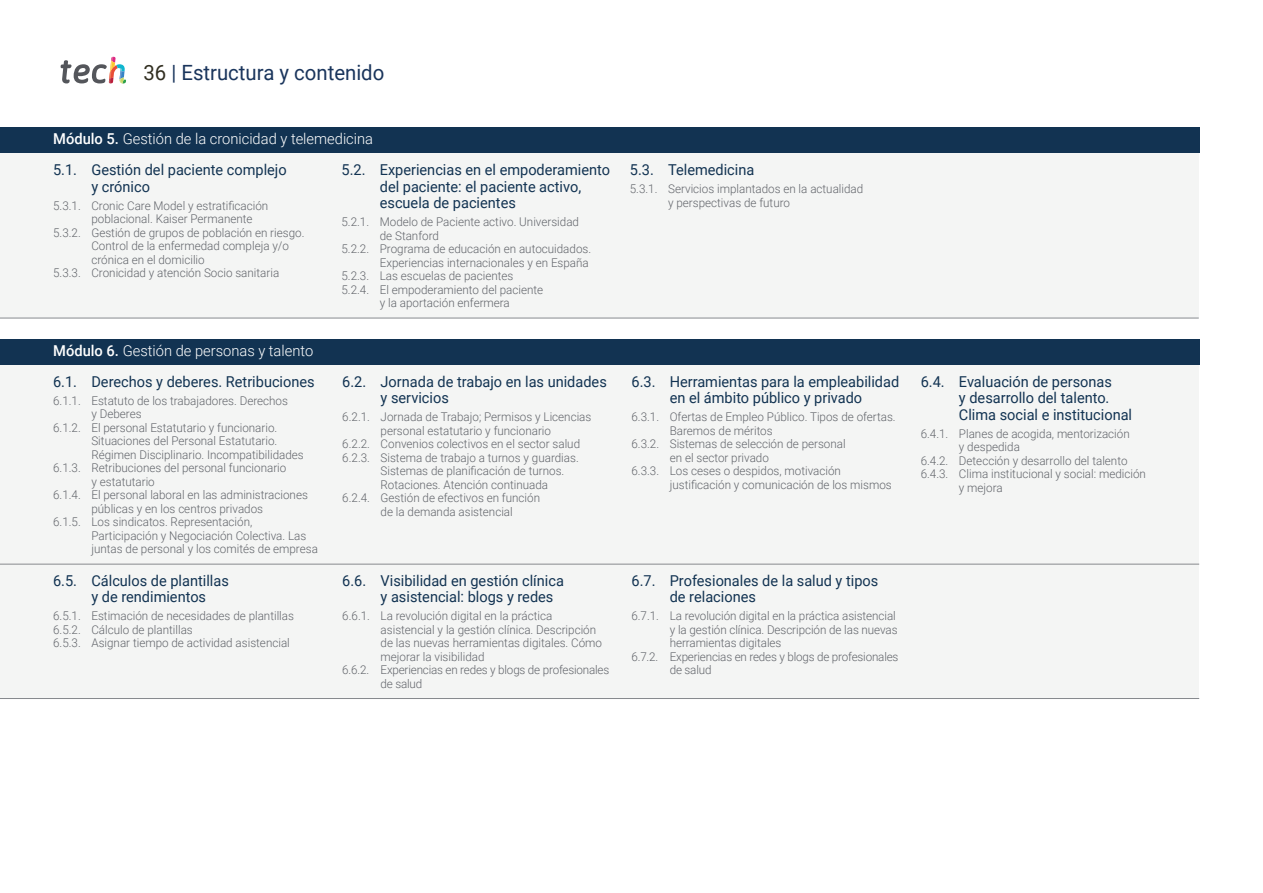
<style>
.page{position:relative;width:1263px;height:893px;background:#fff}
.page>*{position:absolute;margin:0;border:0;box-sizing:border-box;transform-origin:0 0}
.t1{font:21px "Roboto";color:#1a355c}
.t2{font:15px/16.5px "Roboto";color:#123352}
.t3{font:300 15px/31.2px "Roboto";color:#fff}
.t4{font:300 12px/13.5px "Roboto";color:#61646a}
.s1{color:#312e20}
.s2{font-weight:500}
.s3{font-weight:400;color:#123352}
.s4{font-weight:500;color:#fff}
.s5{font-weight:300;color:#fff}
</style>
<div class="page">
<svg style="left:61px;top:57px;width:65px;height:27px"></svg>
<div style="left:0;top:365px;width:1199px;height:333px;background:#f4f5f4"></div>
<div style="left:0;top:153px;width:1199px;height:165px;background:#f4f5f4"></div>
<div style="left:0;top:128px;width:1199px;height:25px;background:#123352"></div>
<hr style="left:0;top:318px;width:1199px;height:1px;background:#878a8e">
<hr style="left:0;top:564px;width:1199px;height:1px;background:#878a8e">
<hr style="left:0;top:698px;width:1199px;height:1px;background:#878a8e">
<div style="left:0;top:339px;width:1199px;height:26px;background:#123352"></div>
<h1 class="t1" style="left:144px;top:57px;width:242px"><span class="s1">36</span> | Estructura y contenido</h1>
<p class="t3" style="left:53px;top:123px;width:321px"><span class="s2">Módulo 5.</span> Gestión de la cronicidad y telemedicina<br><span class="s3">5.1. Gestión del paciente complejo</span></p>
<p class="t2" style="left:91px;top:178px;width:60px">y crónico</p>
<p class="t4" style="left:53px;top:198px;width:217px">5.3.1. Cronic Care Model y estratificación</p>
<p class="t4" style="left:91px;top:212px;width:163px">poblacional. Kaiser Permanente</p>
<p class="t4" style="left:53px;top:225px;width:253px">5.3.2. Gestión de grupos de población en riesgo.</p>
<p class="t4" style="left:91px;top:239px;width:199px">Control de la enfermedad compleja y/o</p>
<p class="t4" style="left:91px;top:252px;width:115px">crónica en el domicilio</p>
<p class="t4" style="left:53px;top:266px;width:228px">5.3.3. Cronicidad y atención Socio sanitaria</p>
<p class="t2" style="left:380px;top:161px;width:232px;text-indent:-38px">5.2. Experiencias en el empoderamiento del paciente: el paciente activo, escuela de pacientes</p>
<p class="t4" style="left:341px;top:215px;width:239px">5.2.1. Modelo de Paciente activo. Universidad</p>
<p class="t4" style="left:380px;top:228px;width:61px">de Stanford</p>
<p class="t4" style="left:341px;top:242px;width:251px">5.2.2. Programa de educación en autocuidados.</p>
<p class="t4" style="left:380px;top:255px;width:211px">Experiencias internacionales y en España</p>
<p class="t4" style="left:341px;top:269px;width:173px">5.2.3. Las escuelas de pacientes</p>
<p class="t4" style="left:341px;top:282px;width:203px">5.2.4. El empoderamiento del paciente</p>
<p class="t4" style="left:380px;top:296px;width:132px">y la aportación enfermera</p>
<p class="t2" style="left:53px;top:335px;width:263px;line-height:30.9px"><span class="s4">Módulo 6.</span> <span class="s5">Gestión de personas y talento<br></span>6.1. Derechos y deberes. Retribuciones</p>
<p class="t4" style="left:53px;top:393px;width:236px">6.1.1. Estatuto de los trabajadores. Derechos</p>
<p class="t4" style="left:91px;top:407px;width:52px">y Deberes</p>
<p class="t4" style="left:53px;top:420px;width:226px">6.1.2. El personal Estatutario y funcionario.</p>
<p class="t4" style="left:91px;top:434px;width:187px">Situaciones del Personal Estatutario.</p>
<p class="t4" style="left:91px;top:447px;width:214px">Régimen Disciplinario. Incompatibilidades</p>
<p class="t4" style="left:53px;top:461px;width:235px">6.1.3. Retribuciones del personal funcionario</p>
<p class="t4" style="left:91px;top:474px;width:65px">y estatutario</p>
<p class="t4" style="left:53px;top:488px;width:256px">6.1.4. El personal laboral en las administraciones</p>
<p class="t4" style="left:91px;top:501px;width:173px">públicas y en los centros privados</p>
<p class="t4" style="left:53px;top:515px;width:201px">6.1.5. Los sindicatos. Representación,</p>
<p class="t4" style="left:91px;top:528px;width:216px">Participación y Negociación Colectiva. Las</p>
<p class="t4" style="left:91px;top:542px;width:228px">juntas de personal y los comités de empresa</p>
<p class="t2" style="left:91px;top:572px;width:139px;text-indent:-38px">6.5. Cálculos de plantillas y de rendimientos</p>
<p class="t4" style="left:53px;top:609px;width:242px">6.5.1. Estimación de necesidades de plantillas<br>6.5.2. Cálculo de plantillas<br>6.5.3. Asignar tiempo de actividad asistencial</p>
<p class="t2" style="left:381px;top:373px;width:228px;text-indent:-38px">6.2. Jornada de trabajo en las unidades y servicios</p>
<p class="t4" style="left:342px;top:410px;width:251px">6.2.1. Jornada de Trabajo; Permisos y Licencias</p>
<p class="t4" style="left:381px;top:423px;width:172px">personal estatutario y funcionario</p>
<p class="t4" style="left:342px;top:437px;width:239px">6.2.2. Convenios colectivos en el sector salud</p>
<p class="t4" style="left:342px;top:450px;width:238px">6.2.3. Sistema de trabajo a turnos y guardias.</p>
<p class="t4" style="left:381px;top:464px;width:185px">Sistemas de planificación de turnos.</p>
<p class="t4" style="left:381px;top:477px;width:169px">Rotaciones. Atención continuada</p>
<p class="t4" style="left:342px;top:491px;width:199px">6.2.4. Gestión de efectivos en función</p>
<p class="t4" style="left:381px;top:504px;width:134px">de la demanda asistencial</p>
<p class="t2" style="left:381px;top:572px;width:185px;text-indent:-38px">6.6. Visibilidad en gestión clínica y asistencial: blogs y redes</p>
<p class="t4" style="left:342px;top:609px;width:212px">6.6.1. La revolución digital en la práctica</p>
<p class="t4" style="left:381px;top:622px;width:217px">asistencial y la gestión clínica. Descripción</p>
<p class="t4" style="left:381px;top:636px;width:223px">de las nuevas herramientas digitales. Cómo</p>
<p class="t4" style="left:381px;top:649px;width:106px">mejorar la visibilidad</p>
<p class="t4" style="left:342px;top:663px;width:269px">6.6.2. Experiencias en redes y blogs de profesionales</p>
<p class="t4" style="left:381px;top:676px;width:43px">de salud</p>
<p class="t2" style="left:630px;top:161px;width:126px">5.3. Telemedicina</p>
<p class="t4" style="left:668px;top:182px;width:197px;text-indent:-38px">5.3.1. Servicios implantados en la actualidad y perspectivas de futuro</p>
<p class="t2" style="left:631px;top:373px;width:269px;text-align:center">6.3. Herramientas para la empleabilidad en el ámbito público y privado</p>
<p class="t4" style="left:631px;top:410px;width:266px">6.3.1. Ofertas de Empleo Público. Tipos de ofertas.</p>
<p class="t4" style="left:670px;top:423px;width:104px">Baremos de méritos</p>
<p class="t4" style="left:631px;top:437px;width:216px">6.3.2. Sistemas de selección de personal</p>
<p class="t4" style="left:670px;top:450px;width:101px">en el sector privado</p>
<p class="t4" style="left:631px;top:464px;width:211px">6.3.3. Los ceses o despidos, motivación</p>
<p class="t4" style="left:670px;top:477px;width:223px">justificación y comunicación de los mismos</p>
<p class="t2" style="left:670px;top:572px;width:210px;text-indent:-38px">6.7. Profesionales de la salud y tipos de relaciones</p>
<p class="t4" style="left:631px;top:609px;width:266px">6.7.1. La revolución digital en la práctica asistencial</p>
<p class="t4" style="left:670px;top:622px;width:229px">y la gestión clínica. Descripción de las nuevas</p>
<p class="t4" style="left:670px;top:636px;width:113px">herramientas digitales</p>
<p class="t4" style="left:631px;top:649px;width:269px">6.7.2. Experiencias en redes y blogs de profesionales</p>
<p class="t4" style="left:670px;top:663px;width:43px">de salud</p>
<p class="t2" style="left:959px;top:373px;width:175px;text-indent:-38px">6.4. Evaluación de personas<br>y desarrollo del talento.<br>Clima social e institucional</p>
<p class="t4" style="left:921px;top:426px;width:211px">6.4.1. Planes de acogida, mentorización</p>
<p class="t4" style="left:959px;top:440px;width:62px">y despedida</p>
<p class="t4" style="left:921px;top:453px;width:208px">6.4.2. Detección y desarrollo del talento</p>
<p class="t4" style="left:921px;top:467px;width:227px">6.4.3. Clima institucional y social: medición</p>
<p class="t4" style="left:959px;top:480px;width:45px">y mejora</p>
</div>
